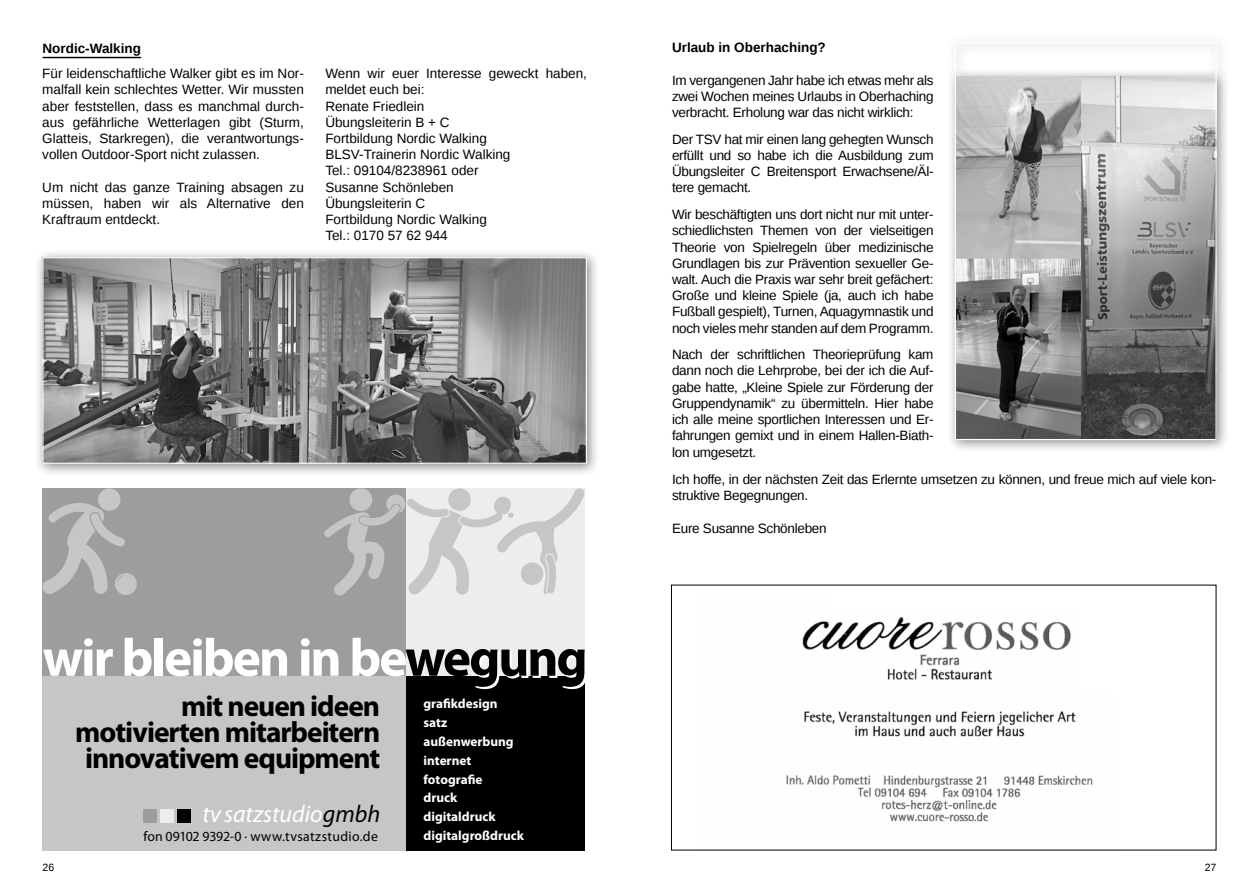
<style>
.page{position:relative;width:1259px;height:893px;background:#fff}
.page>*{position:absolute;margin:0;border:0;box-sizing:border-box;transform-origin:0 0}
.t1{font:700 53.4px "Myriad Pro";letter-spacing:-.04em;color:#fff}
.t2{font:700 29.4px/51.6px "Myriad Pro";letter-spacing:-.035em;color:#000;text-align:right}
.t3{font:italic 24.3px "Myriad Pro";color:#fff}
.t4{font:13.95px "Myriad Pro";letter-spacing:.02em;color:#000}
.t5{font:13.5px/16.2px "Liberation Sans";letter-spacing:-.02em;color:#000;text-align:justify}
.t6{font:13.5px/16.2px "Liberation Sans";color:#000}
.t7{font:700 13.5px "Liberation Sans";color:#000}
.t8{font:700 13.2px/18.9px "Myriad Pro";color:#fff}
.t9{font:10.5px "Liberation Sans";color:#000}
.s1{color:#000}
</style>
<div class="page">
<hr style="left:43px;top:57px;width:98px;height:1px;background:#000">
<div style="left:34px;top:249px;width:566px;height:228px;background:#000;opacity:.45"></div>
<img style="left:44px;top:259px;width:541px;height:203px">
<div style="left:42px;top:257px;width:545px;height:207px;border:1px solid #fff"></div>
<div style="left:946px;top:34px;width:283px;height:419px;background:#000;opacity:.45"></div>
<img style="left:957px;top:77px;width:257px;height:361px">
<div style="left:955px;top:43px;width:261px;height:397px;border:1px solid #fff"></div>
<div style="left:43px;top:488px;width:363px;height:188px;background:#9d9d9c"></div>
<div style="left:406px;top:488px;width:178px;height:188px;background:#ededed"></div>
<div style="left:43px;top:676px;width:363px;height:174px;background:#c6c6c6"></div>
<div style="left:406px;top:676px;width:178px;height:174px;background:#000"></div>
<div style="left:143px;top:810px;width:14px;height:13px;background:#9d9d9c"></div>
<div style="left:160px;top:810px;width:14px;height:13px;background:#ededed"></div>
<div style="left:177px;top:810px;width:14px;height:13px;background:#000"></div>
<svg style="left:43px;top:488px;width:94px;height:107px"></svg>
<svg style="left:324px;top:488px;width:260px;height:107px"></svg>
<img style="left:786px;top:617px;width:307px;height:227px">
<p class="t7" style="left:43px;top:39px;width:100px">Nordic-Walking</p>
<p class="t5" style="left:42px;top:66px;width:263px">Für leidenschaftliche Walker gibt es im Nor&shy;malfall kein schlechtes Wetter. Wir mussten aber feststellen, dass es manchmal durch&shy;aus gefährliche Wetterlagen gibt (Sturm, Glatteis, Starkregen), die verantwortungs&shy;vollen Outdoor-Sport nicht zulassen.</p>
<p class="t5" style="left:42px;top:179px;width:263px">Um nicht das ganze Training absagen zu müssen, haben wir als Alternative den Kraftraum entdeckt.</p>
<p class="t6" style="left:325px;top:66px;width:263px">Wenn wir euer Interesse geweckt haben, meldet euch bei:<br>Renate Friedlein<br>Übungsleiterin B + C<br>Fortbildung Nordic Walking<br>BLSV-Trainerin Nordic Walking<br>Tel.: 09104/8238961 oder<br>Susanne Schönleben<br>Übungsleiterin C<br>Fortbildung Nordic Walking<br>Tel.: 0170 57 62 944</p>
<h1 class="t1" style="left:43px;top:623px;width:546px">wir bleiben in be<span class="s1">wegung</span></h1>
<h2 class="t2" style="left:85px;top:679px;width:296px">mit neuen ideen innovativem equipment</h2>
<h2 class="t2" style="left:75px;top:705px;width:307px">motivierten mitarbeitern</h2>
<h3 class="t3" style="left:202px;top:799px;width:179px">tv satzstudio<span class="s1">gmbh</span></h3>
<p class="t8" style="left:423px;top:694px;width:92px">grafikdesign satz außenwerbung internet fotografie druck digitaldruck</p>
<p class="t4" style="left:143px;top:827px;width:236px">fon 09102 9392-0 · www.tvsatzstudio.de</p>
<p class="t8" style="left:423px;top:826px;width:102px">digitalgroßdruck</p>
<p class="t7" style="left:672px;top:38px;width:155px">Urlaub in Oberhaching?</p>
<p class="t5" style="left:672px;top:73px;width:263px">Im vergangenen Jahr habe ich etwas mehr als zwei Wochen meines Urlaubs in Oberhaching verbracht. Erholung war das nicht wirklich:</p>
<p class="t5" style="left:672px;top:132px;width:263px">Der TSV hat mir einen lang gehegten Wunsch erfüllt und so habe ich die Ausbildung zum Übungsleiter C Breitensport Erwachsene/Äl&shy;tere gemacht.</p>
<p class="t5" style="left:672px;top:207px;width:263px">Wir beschäftigten uns dort nicht nur mit unter&shy;schiedlichsten Themen von der vielseitigen Theorie von Spielregeln über medizinische Grundlagen bis zur Prävention sexueller Ge&shy;walt. Auch die Praxis war sehr breit gefächert:<br>Große und kleine Spiele (ja, auch ich habe Fußball gespielt), Turnen, Aquagymnastik und noch vieles mehr standen auf dem Programm.</p>
<p class="t5" style="left:672px;top:347px;width:263px">Nach der schriftlichen Theorieprüfung kam dann noch die Lehrprobe, bei der ich die Auf&shy;gabe hatte, „Kleine Spiele zur Förderung der Gruppendynamik“ zu übermitteln. Hier habe ich alle meine sportlichen Interessen und Er&shy;fahrungen gemixt und in einem Hallen-Biath&shy;lon umgesetzt.</p>
<p class="t5" style="left:672px;top:472px;width:546px">Ich hoffe, in der nächsten Zeit das Erlernte umsetzen zu können, und freue mich auf viele kon&shy;struktive Begegnungen.</p>
<p class="t5" style="left:672px;top:520px;width:156px">Eure Susanne Schönleben</p>
<p class="t9" style="left:43px;top:861px;width:13px">26</p>
<p class="t9" style="left:1204px;top:861px;width:13px">27</p>
</div>
